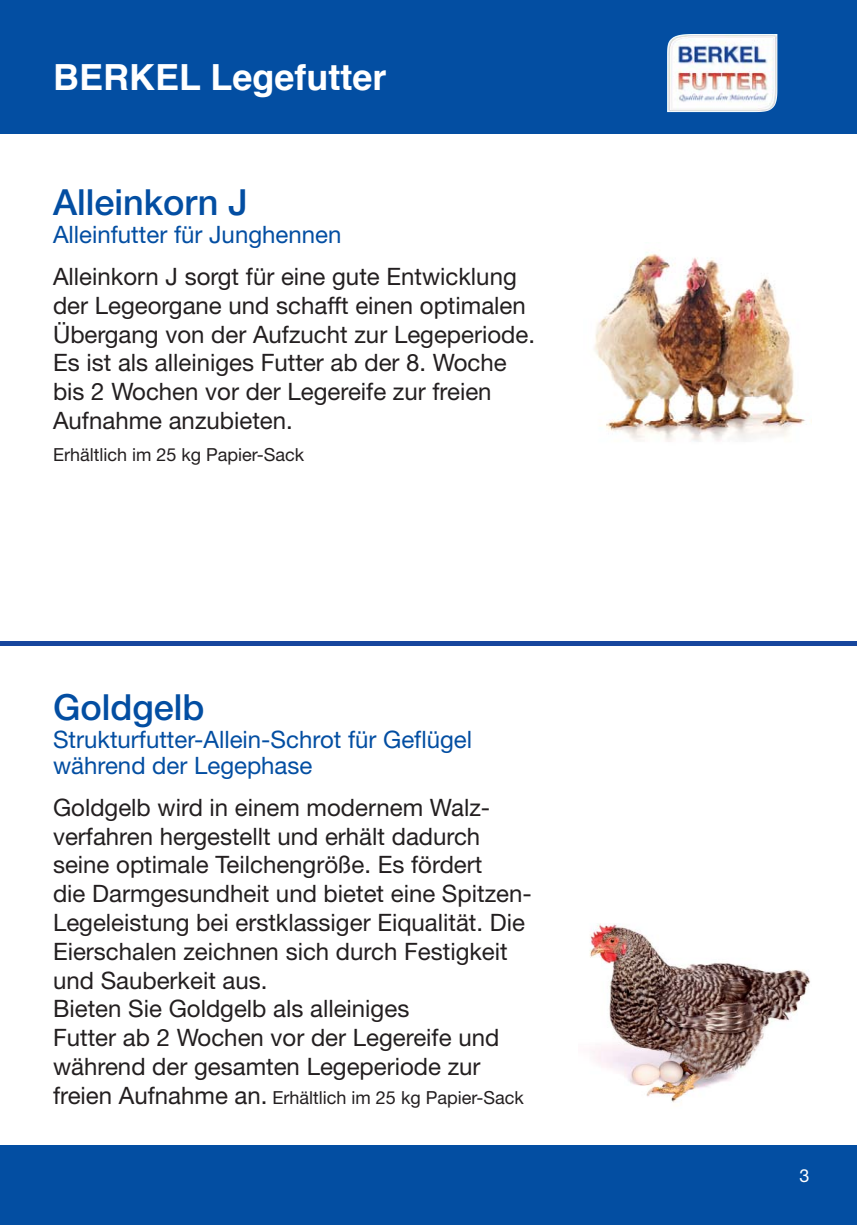
<style>
.page{position:relative;width:857px;height:1225px;background:#fff}
.page>*{position:absolute;margin:0;border:0;box-sizing:border-box;transform-origin:0 0}
.t1{font:500 36px "Helvetica Neue";color:#034ea2}
.t2{font:700 36px "Helvetica";color:#fff}
.t3{font:24px/28.8px "Helvetica Neue";color:#231f20}
.t4{font:24px/26px "Helvetica Neue";color:#034ea2}
.t5{font:18px "Helvetica Neue";color:#231f20}
.t6{font:18px "Helvetica Neue";color:#fff}
.s1{font-size:24px}
</style>
<div class="page">
<div style="left:0;top:1145px;width:856px;height:80px;background:#034ea2"></div>
<div style="left:0;top:1px;width:856px;height:133px;background:#034ea2"></div>
<img style="left:776px;top:34px;width:1px;height:66px">
<hr style="left:0;top:641px;width:856px;height:4px;background:#17469d">
<img style="left:594px;top:252px;width:212px;height:190px">
<img style="left:589px;top:923px;width:221px;height:180px">
<h1 class="t2" style="left:53px;top:62px;width:335px">BERKEL Legefutter</h1>
<h1 class="t1" style="left:53px;top:189px;width:196px">Alleinkorn J</h1>
<p class="t4" style="left:53px;top:224px;width:290px">Alleinfutter für Junghennen</p>
<p class="t3" style="left:53px;top:264px;width:483px">Alleinkorn J sorgt für eine gute Entwicklung der Legeorgane und schafft einen optimalen Übergang von der Aufzucht zur Legeperiode.<br>Es ist als alleiniges Futter ab der 8. Woche bis 2 Wochen vor der Legereife zur freien Aufnahme anzubieten.</p>
<p class="t5" style="left:53px;top:448px;width:253px">Erhältlich im 25 kg Papier-Sack</p>
<h1 class="t1" style="left:53px;top:694px;width:153px">Goldgelb</h1>
<p class="t4" style="left:53px;top:728px;width:420px">Strukturfutter-Allein-Schrot für Geflügel während der Legephase</p>
<p class="t3" style="left:53px;top:795px;width:480px">Goldgelb wird in einem modernem Walz&shy;verfahren hergestellt und erhält dadurch seine optimale Teilchengröße. Es fördert<br>die Darmgesundheit und bietet eine Spitzen-Legeleistung bei erstklassiger Eiqualität. Die Eierschalen zeichnen sich durch Festigkeit und Sauberkeit aus.<br>Bieten Sie Goldgelb als alleiniges<br>Futter ab 2 Wochen vor der Legereife und während der gesamten Legeperiode zur</p>
<p class="t5" style="left:53px;top:1091px;width:472px"><span class="s1">freien Aufnahme an.</span> Erhältlich im 25 kg Papier-Sack</p>
<p class="t6" style="left:799px;top:1169px;width:12px">3</p>
</div>
